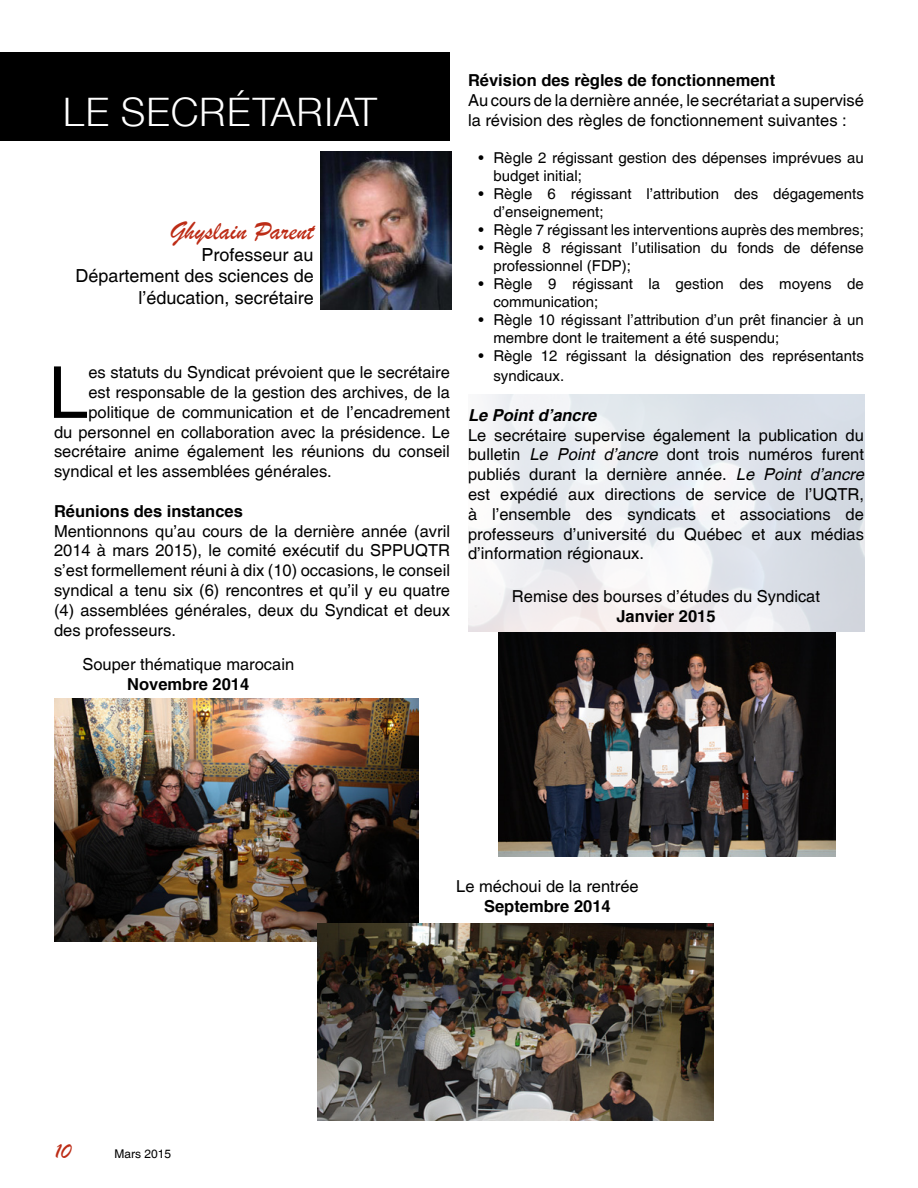
<style>
.page{position:relative;width:918px;height:1188px;background:#fff}
.page>*{position:absolute;margin:0;border:0;box-sizing:border-box;transform-origin:0 0}
.t1{font:71.7px "Sans";color:#000}
.t2{font:300 42px "Sans";color:#fff}
.t3{font:27px "Brush Script";color:#bd2c16}
.t4{font:22.5px "Brush Script";color:#bd2c16}
.t5{font:18px/21.6px "Sans";color:#000;text-align:right}
.t6{font:16.5px/19.8px "Sans";color:#000;text-align:justify}
.t7{font:16.5px "Sans BOLD";color:#000}
.t8{font:16.5px "Sans BOLDITALIC";color:#000}
.t9{font:15px/18px "Sans";color:#000}
.t10{font:12px "Sans";color:#000}
.s1{font-family:"Sans ITALIC"}
</style>
<div class="page">
<img style="left:321px;top:152px;width:131px;height:158px">
<div style="left:0;top:52px;width:450px;height:88px;background:#000"></div>
<img style="left:499px;top:633px;width:336px;height:224px">
<img style="left:54px;top:699px;width:364px;height:243px">
<img style="left:318px;top:923px;width:396px;height:198px">
<h2 class="t2" style="left:63px;top:88px;width:318px">LE SECR ÉTAR IAT</h2>
<h3 class="t3" style="left:170px;top:214px;width:145px">Ghyslain Parent</h3>
<p class="t5" style="left:76px;top:244px;width:240px">Professeur au<br>Département des sciences de l’éducation, secrétaire</p>
<h1 class="t1" style="left:49px;top:351px;width:41px">L</h1>
<p class="t6" style="left:88px;top:363px;width:363px">es statuts du Syndicat prévoient que le secrétaire</p>
<p class="t6" style="left:88px;top:382px;width:363px">est responsable de la gestion des archives, de la</p>
<p class="t6" style="left:88px;top:402px;width:363px">politique de communication et de l’encadrement</p>
<p class="t6" style="left:54px;top:422px;width:398px">du personnel en collaboration avec la présidence. Le</p>
<p class="t6" style="left:54px;top:442px;width:397px">secrétaire anime également les réunions du conseil</p>
<p class="t6" style="left:54px;top:462px;width:279px">syndical et les assemblées générales.</p>
<p class="t7" style="left:54px;top:501px;width:190px">Réunions des instances</p>
<p class="t6" style="left:54px;top:521px;width:398px">Mentionnons qu’au cours de la dernière année (avril 2014 à mars 2015), le comité exécutif du SPPUQTR s’est formellement réuni à dix (10) occasions, le conseil syndical a tenu six (6) rencontres et qu’il y eu quatre (4) assemblées générales, deux du Syndicat et deux des professeurs.</p>
<p class="t6" style="left:82px;top:654px;width:213px">Souper thématique marocain</p>
<p class="t7" style="left:127px;top:674px;width:123px">Novembre 2014</p>
<p class="t7" style="left:468px;top:70px;width:309px">Révision des règles de fonctionnement</p>
<p class="t6" style="left:468px;top:90px;width:398px">Au cours de la dernière année, le secrétariat a supervisé la révision des règles de fonctionnement suivantes :</p>
<p class="t9" style="left:493px;top:149px;width:372px;text-indent:-15px">• Règle 2 régissant gestion des dépenses imprévues au budget initial;</p>
<p class="t9" style="left:493px;top:185px;width:372px;text-indent:-15px">• Règle 6 régissant l’attribution des dégagements d’enseignement;</p>
<p class="t9" style="left:478px;top:221px;width:387px">• Règle 7 régissant les interventions auprès des membres;</p>
<p class="t9" style="left:493px;top:239px;width:372px;text-indent:-15px">• Règle 8 régissant l’utilisation du fonds de défense professionnel (FDP);</p>
<p class="t9" style="left:493px;top:275px;width:372px;text-indent:-15px">• Règle 9 régissant la gestion des moyens de communication;</p>
<p class="t9" style="left:493px;top:311px;width:372px;text-indent:-15px">• Règle 10 régissant l’attribution d’un prêt financier à un membre dont le traitement a été suspendu;</p>
<p class="t9" style="left:493px;top:346px;width:372px;line-height:19.8px;text-indent:-15px">• Règle 12 régissant la désignation des représentants syndicaux.</p>
<p class="t8" style="left:468px;top:405px;width:130px">Le Point d’ancre</p>
<p class="t6" style="left:468px;top:425px;width:398px">Le secrétaire supervise également la publication du bulletin <span class="s1">Le Point d’ancre</span> dont trois numéros furent publiés durant la dernière année. <span class="s1">Le Point d’ancre </span>est expédié aux directions de service de l’UQTR, à l’ensemble des syndicats et associations de professeurs d’université du Québec et aux médias d’information régionaux.</p>
<p class="t6" style="left:512px;top:586px;width:310px">Remise des bourses d’études du Syndicat</p>
<p class="t7" style="left:616px;top:606px;width:101px">Janvier 2015</p>
<h3 class="t4" style="left:55px;top:1137px;width:17px">10</h3>
<p class="t10" style="left:114px;top:1146px;width:58px">Mars 2015</p>
<p class="t6" style="left:456px;top:876px;width:184px">Le méchoui de la rentrée</p>
<p class="t7" style="left:484px;top:896px;width:128px">Septembre 2014</p>
</div>
